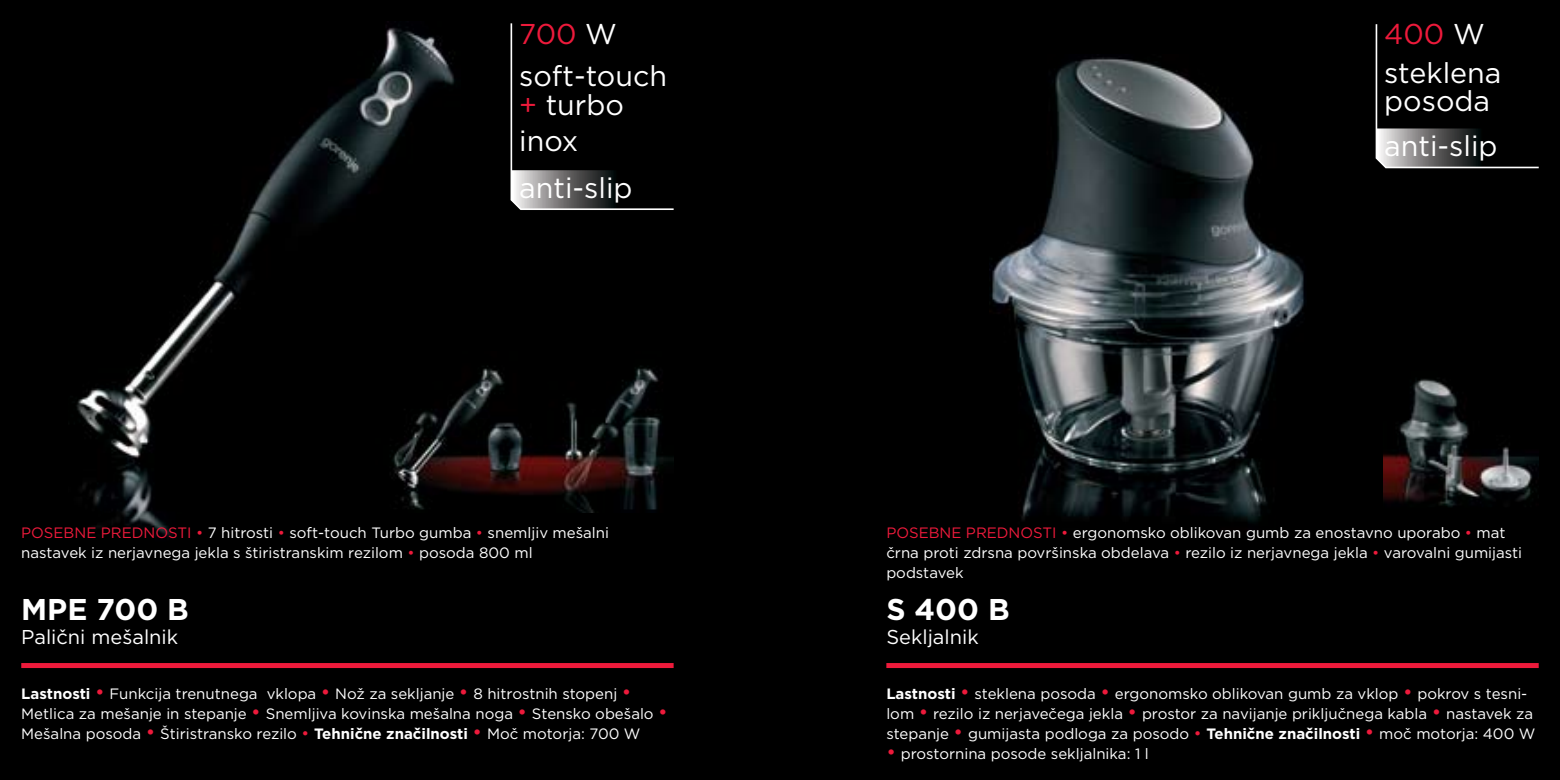
<style>
.page{position:relative;width:1560px;height:780px;background:#fff}
.page>*{position:absolute;margin:0;border:0;box-sizing:border-box;transform-origin:0 0}
.t1{font:700 30px "Gotham";color:#fff}
.t2{font:28.75px/42.2px "Gotham";color:#fff}
.t3{font:20px "Gotham";color:#fff}
.t4{font:15px/20px "Gotham";color:#fff}
.t5{font:15px "Gotham";color:#ed1a3b}
.s1{color:#ed1a3b}
.s2{font-weight:700}
.s3{font-size:20px;color:#ed1a3b}
.s4{font-size:16.25px;color:#ed1a3b}
</style>
<div class="page">
<div style="left:0;top:0;width:1559px;height:780px;background:#000"></div>
<img style="left:76px;top:21px;width:379px;height:516px">
<svg style="left:510px;top:23px;width:164px;height:187px"></svg>
<div style="left:21px;top:663px;width:652px;height:5px;background:#ed1a3b"></div>
<div style="left:886px;top:663px;width:652px;height:5px;background:#ed1a3b"></div>
<img style="left:375px;top:351px;width:298px;height:162px">
<img style="left:989px;top:57px;width:316px;height:465px">
<svg style="left:1375px;top:24px;width:164px;height:145px"></svg>
<img style="left:1383px;top:379px;width:155px;height:128px">
<h2 class="t2" style="left:519px;top:12px;width:149px"><span class="s1">700</span> W soft-touch</h2>
<h2 class="t2" style="left:519px;top:86px;width:106px;line-height:35.8px"><span class="s1">+</span> turbo inox</h2>
<h2 class="t2" style="left:519px;top:166px;width:115px">anti-slip</h2>
<p class="t4" style="left:21px;top:522px;width:589px;text-indent:175px"><span class="s1">•</span> 7 hitrosti <span class="s1">•</span> soft-touch Turbo gumba <span class="s1">•</span> snemljiv mešalni nastavek iz nerjavnega jekla s štiristranskim rezilom <span class="s1">•</span> posoda 800 ml</p>
<p class="t5" style="left:21px;top:523px;width:22px">Posebne</p>
<p class="t5" style="left:101px;top:523px;width:11px">prednosti</p>
<h1 class="t1" style="left:21px;top:589px;width:169px">MPE 700 B</h1>
<h3 class="t3" style="left:21px;top:624px;width:158px">Palični mešalnik</h3>
<p class="t4" style="left:21px;top:683px;width:648px"><span class="s2">Lastnosti</span> <span class="s3">•</span> Funkcija trenutnega vklopa <span class="s3">•</span> Nož za sekljanje <span class="s3">•</span> 8 hitrostnih stopenj <span class="s3">•<br></span>Metlica za mešanje in stepanje <span class="s3">•</span> Snemljiva kovinska mešalna noga <span class="s3">•</span> Stensko obešalo <span class="s3">•<br></span>Mešalna posoda <span class="s3">•</span> Štiristransko rezilo <span class="s4">•</span> <span class="s2">Tehnične značilnosti</span> <span class="s3">•</span> Moč motorja: 700 W</p>
<h2 class="t2" style="left:1383px;top:14px;width:119px;line-height:38.2px"><span class="s1">400</span> W steklena</h2>
<h2 class="t2" style="left:1383px;top:79px;width:107px">posoda</h2>
<h2 class="t2" style="left:1383px;top:124px;width:115px">anti-slip</h2>
<p class="t4" style="left:886px;top:522px;width:637px;text-indent:175px"><span class="s1">•</span> ergonomsko oblikovan gumb za enostavno uporabo <span class="s1">•</span> mat črna proti zdrsna površinska obdelava <span class="s1">•</span> rezilo iz nerjavnega jekla <span class="s1">•</span> varovalni gumijasti podstavek</p>
<p class="t5" style="left:886px;top:523px;width:22px">Posebne</p>
<p class="t5" style="left:965px;top:523px;width:11px">prednosti</p>
<h1 class="t1" style="left:886px;top:589px;width:125px">S 400 B</h1>
<h3 class="t3" style="left:886px;top:624px;width:94px">Sekljalnik</h3>
<p class="t4" style="left:886px;top:683px;width:650px"><span class="s2">Lastnosti</span> <span class="s3">•</span> steklena posoda <span class="s3">•</span> ergonomsko oblikovan gumb za vklop <span class="s3">•</span> pokrov s tesni&shy;lom <span class="s3">•</span> rezilo iz nerjavečega jekla <span class="s3">•</span> prostor za navijanje priključnega kabla <span class="s3">•</span> nastavek za stepanje <span class="s3">•</span> gumijasta podloga za posodo <span class="s4">•</span> <span class="s2">Tehnične značilnosti</span> <span class="s3">•</span> moč motorja: 400 W</p>
<p class="t4" style="left:886px;top:743px;width:264px"><span class="s3">•</span> prostornina posode sekljalnika: 1 l</p>
</div>
